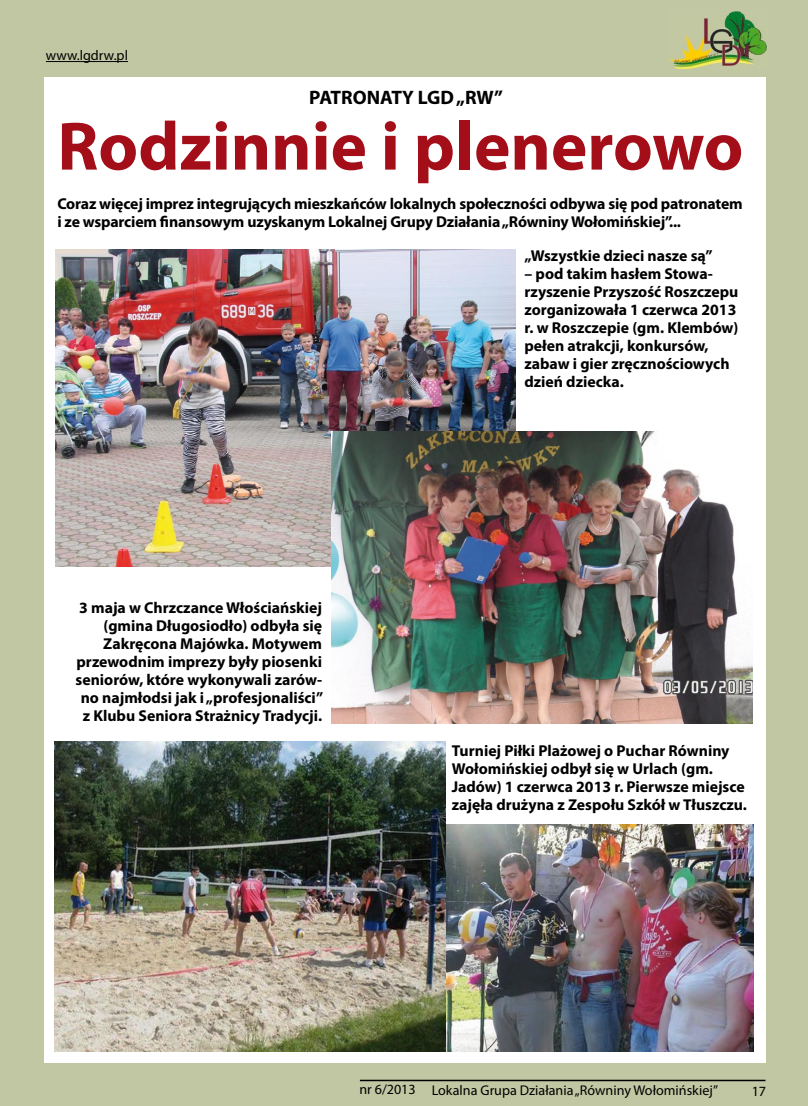
<style>
.page{position:relative;width:808px;height:1106px;background:#fff}
.page>*{position:absolute;margin:0;border:0;box-sizing:border-box;transform-origin:0 0}
.t1{font:700 69px "Myriad Pro";color:#a30e19}
.t2{font:700 19.5px "Myriad Pro";letter-spacing:-.005em;color:#000}
.t3{font:700 15.75px/18px "Myriad Pro";color:#000}
.t4{font:14.1px "Myriad Pro";color:#000}
</style>
<div class="page">
<div style="left:0;top:0;width:808px;height:77px;background:#c1c7a2"></div>
<div style="left:0;top:1063px;width:808px;height:43px;background:#c1c7a2"></div>
<div style="left:766px;top:0;width:42px;height:1106px;background:#c1c7a2"></div>
<div style="left:0;top:0;width:43px;height:1106px;background:#c1c7a2"></div>
<hr style="left:46px;top:61px;width:82px;height:1px;background:#000">
<hr style="left:360px;top:1079px;width:405px;height:2px;background:#000">
<img style="left:669px;top:11px;width:98px;height:58px">
<img style="left:446px;top:824px;width:307px;height:227px">
<img style="left:55px;top:250px;width:461px;height:316px">
<img style="left:54px;top:741px;width:392px;height:310px">
<img style="left:332px;top:431px;width:421px;height:292px">
<p class="t4" style="left:46px;top:47px;width:84px">www.lgdrw.pl</p>
<p class="t2" style="left:309px;top:85px;width:195px">PATRONATY LGD „RW”</p>
<h1 class="t1" style="left:57px;top:101px;width:687px">Rodzinnie i plenerowo</h1>
<p class="t3" style="left:57px;top:194px;width:687px">Coraz więcej imprez integrujących mieszkańców lokalnych społeczności odbywa się pod patronatem i ze wsparciem finansowym uzyskanym Lokalnej Grupy Działania „Równiny Wołomińskiej”...</p>
<p class="t3" style="left:76px;top:598px;width:249px;text-align:right">3 maja w Chrzczance Włościańskiej (gmina Długosiodło) odbyła się Zakręcona Majówka. Motywem przewodnim imprezy były piosenki seniorów, które wykonywali zarów&shy;no najmłodsi jak i „profesjonaliści” z Klubu Seniora Strażnicy Tradycji.</p>
<p class="t3" style="left:524px;top:246px;width:190px">„Wszystkie dzieci nasze są”</p>
<p class="t3" style="left:524px;top:264px;width:215px">– pod takim hasłem Stowa&shy;rzyszenie Przyszość Roszczepu zorganizowała 1 czerwca 2013 r. w Roszczepie (gm. Klembów) pełen atrakcji, konkursów, zabaw i gier zręcznościowych dzień dziecka.</p>
<p class="t3" style="left:452px;top:741px;width:297px">Turniej Piłki Plażowej o Puchar Równiny Wołomińskiej odbył się w Urlach (gm.<br>Jadów) 1 czerwca 2013 r. Pierwsze miejsce zajęła drużyna z Zespołu Szkół w Tłuszczu.</p>
<p class="t4" style="left:359px;top:1081px;width:360px">nr 6/2013 Lokalna Grupa Działania „Równiny Wołomińskiej”</p>
<p class="t4" style="left:752px;top:1082px;width:16px">17</p>
</div>
